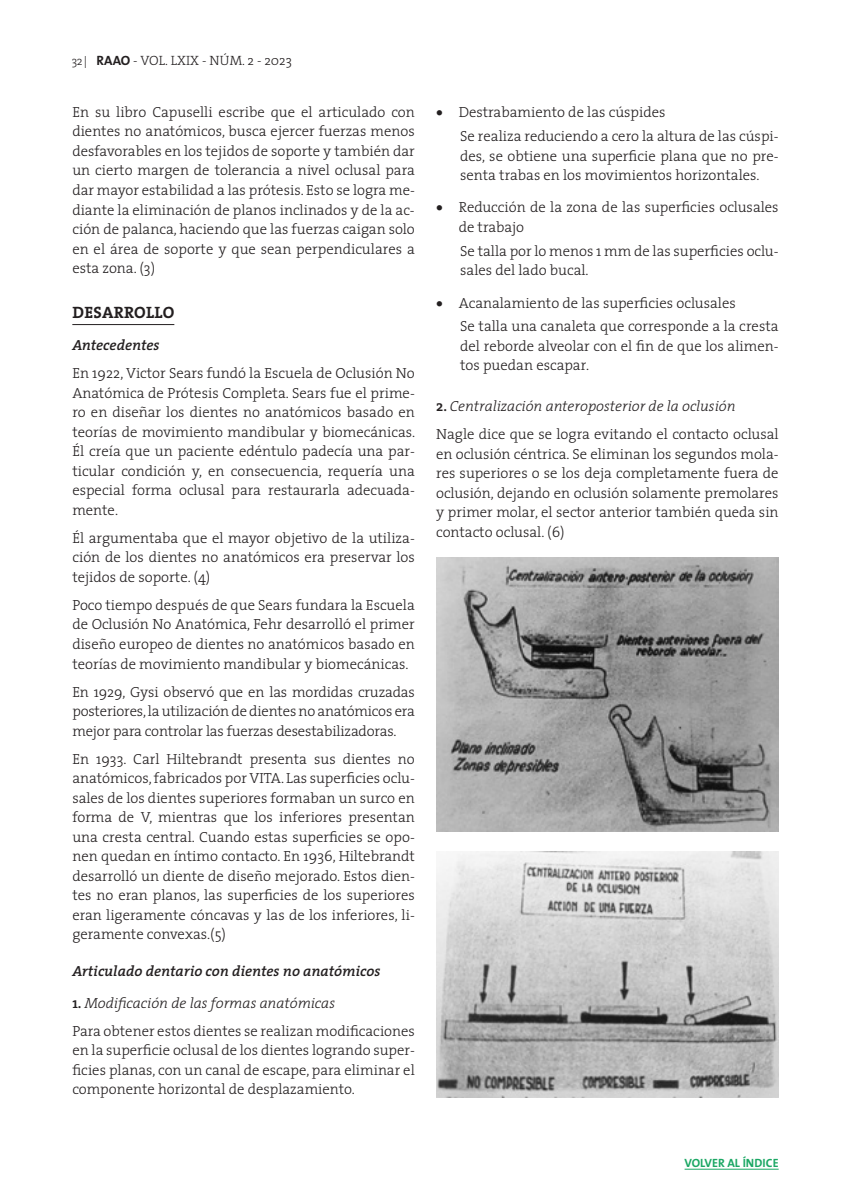
<style>
.page{position:relative;width:851px;height:1191px;background:#fff}
.page>*{position:absolute;margin:0;border:0;box-sizing:border-box;transform-origin:0 0}
.t1{font:700 16.5px "The Serif";letter-spacing:.015em;color:#231f20}
.t2{font:300 14.7px/19.5px "The Serif";color:#231f20;text-align:justify}
.t3{font:italic 600 14.7px "The Serif";color:#231f20}
.t4{font:300 13.5px "The Serif";letter-spacing:.01em;color:#231f20}
.t5{font:700 12px "The Sans";color:#1ba764}
.s1{font-size:12px}
.s2{font-family:"The Sans";font-weight:700}
.s3{font-weight:600;font-size:15px}
.s4{font-style:italic}
</style>
<div class="page">
<hr style="left:72px;top:324px;width:102px;height:1px;background:#231f20">
<img style="left:436px;top:557px;width:342px;height:274px">
<img style="left:436px;top:851px;width:342px;height:246px">
<hr style="left:684px;top:1169px;width:94px;height:1px;background:#1ba764">
<p class="t4" style="left:72px;top:49px;width:222px"><span class="s1">32 |</span> <span class="s2">RAAO</span> - Vol. LXIX - Núm. 2 - 2023</p>
<p class="t2" style="left:72px;top:102px;width:344px">En su libro Capuselli escribe que el articulado con dientes no anatómicos, busca ejercer fuerzas menos desfavorables en los tejidos de soporte y también dar un cierto margen de tolerancia a nivel oclusal para dar mayor estabilidad a las prótesis. Esto se logra me&shy;diante la eliminación de planos inclinados y de la ac&shy;ción de palanca, haciendo que las fuerzas caigan solo en el área de soporte y que sean perpendiculares a esta zona. (3)</p>
<p class="t1" style="left:72px;top:299px;width:103px">DESARROLLO</p>
<p class="t3" style="left:72px;top:333px;width:89px">Antecedentes</p>
<p class="t2" style="left:72px;top:363px;width:344px">En 1922, Victor Sears fundó la Escuela de Oclusión No Anatómica de Prótesis Completa. Sears fue el prime&shy;ro en diseñar los dientes no anatómicos basado en teorías de movimiento mandibular y biomecánicas.<br>Él creía que un paciente edéntulo padecía una par&shy;ticular condición y, en consecuencia, requería una especial forma oclusal para restaurarla adecuada&shy;mente.</p>
<p class="t2" style="left:72px;top:528px;width:344px">Él argumentaba que el mayor objetivo de la utiliza&shy;ción de los dientes no anatómicos era preservar los tejidos de soporte. (4)</p>
<p class="t2" style="left:72px;top:595px;width:344px">Poco tiempo después de que Sears fundara la Escuela de Oclusión No Anatómica, Fehr desarrolló el primer diseño europeo de dientes no anatómicos basado en teorías de movimiento mandibular y biomecánicas.</p>
<p class="t2" style="left:72px;top:681px;width:344px">En 1929, Gysi observó que en las mordidas cruzadas posteriores, la utilización de dientes no anatómicos era mejor para controlar las fuerzas desestabilizadoras.</p>
<p class="t2" style="left:72px;top:748px;width:344px">En 1933. Carl Hiltebrandt presenta sus dientes no anatómicos, fabricados por VITA. Las superficies oclu&shy;sales de los dientes superiores formaban un surco en forma de V, mientras que los inferiores presentan una cresta central. Cuando estas superficies se opo&shy;nen quedan en íntimo contacto. En 1936, Hiltebrandt desarrolló un diente de diseño mejorado. Estos dien&shy;tes no eran planos, las superficies de los superiores eran ligeramente cóncavas y las de los inferiores, li&shy;geramente convexas.(5)</p>
<p class="t3" style="left:72px;top:958px;width:309px">Articulado dentario con dientes no anatómicos</p>
<p class="t2" style="left:72px;top:988px;width:344px;line-height:28px"><span class="s3">1.</span> <span class="s4">Modificación de las formas anatómicas<br></span>Para obtener estos dientes se realizan modificaciones</p>
<p class="t2" style="left:72px;top:1040px;width:344px">en la superficie oclusal de los dientes logrando super&shy;ficies planas, con un canal de escape, para eliminar el componente horizontal de desplazamiento.</p>
<p class="t2" style="left:460px;top:100px;width:320px;line-height:23.7px;text-indent:-24px">• Destrabamiento de las cúspides<br>Se realiza reduciendo a cero la altura de las cúspi-</p>
<p class="t2" style="left:460px;top:145px;width:320px">des, se obtiene una superficie plana que no pre&shy;senta trabas en los movimientos horizontales.</p>
<p class="t2" style="left:458px;top:197px;width:321px;text-indent:-23px">• Reducción de la zona de las superficies oclusales de trabajo</p>
<p class="t2" style="left:460px;top:240px;width:320px">Se talla por lo menos 1 mm de las superficies oclu&shy;sales del lado bucal.</p>
<p class="t2" style="left:460px;top:290px;width:320px;line-height:23.7px;text-indent:-24px">• Acanalamiento de las superficies oclusales<br>Se talla una canaleta que corresponde a la cresta</p>
<p class="t2" style="left:460px;top:335px;width:320px">del reborde alveolar con el fin de que los alimen&shy;tos puedan escapar.</p>
<p class="t2" style="left:436px;top:391px;width:344px;line-height:28px"><span class="s3">2.</span> <span class="s4">Centralización anteroposterior de la oclusión<br></span>Nagle dice que se logra evitando el contacto oclusal</p>
<p class="t2" style="left:436px;top:443px;width:344px">en oclusión céntrica. Se eliminan los segundos mola&shy;res superiores o se los deja completamente fuera de oclusión, dejando en oclusión solamente premolares y primer molar, el sector anterior también queda sin contacto oclusal. (6)</p>
<p class="t5" style="left:684px;top:1153px;width:95px">VOLVER AL ÍNDICE</p>
</div>
